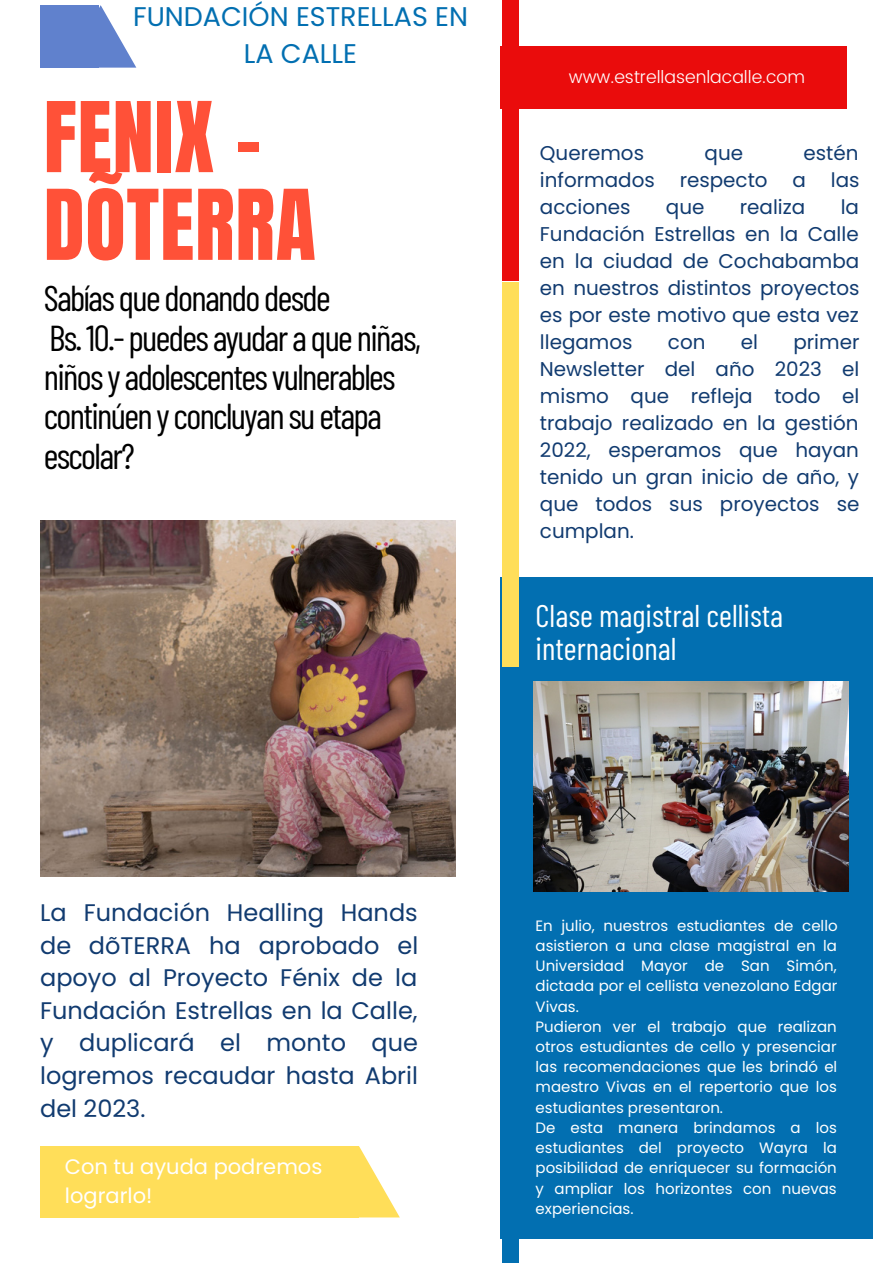
<style>
.page{position:relative;width:893px;height:1264px;background:#fff}
.page>*{position:absolute;margin:0;border:0;box-sizing:border-box;transform-origin:0 0}
.t1{font:82.8px/87.8px "Anton";letter-spacing:.01em;color:#ff5138}
.t2{font:36px/39.3px "Barlow Condensed";letter-spacing:-.045em;color:#000}
.t3{font:31.5px/33.8px "Barlow Condensed";color:#fff}
.t4{font:27px/37px "Poppins";color:#026fb1;text-align:center}
.t5{font:24px/32.5px "Poppins";color:#113b70;text-align:justify}
.t6{font:21px/29.2px "Poppins";color:#fff}
.t7{font:19.95px/27px "Poppins";color:#113b70;text-align:justify}
.t8{font:300 17.55px "Poppins";color:#fff}
.t9{font:15px/20.2px "Poppins";color:#fff}
</style>
<div class="page">
<img style="left:40px;top:520px;width:415px;height:356px">
<div style="left:500px;top:46px;width:346px;height:63px;background:#ea0c0c"></div>
<div style="left:40px;top:1146px;width:318px;height:71px;background:#ffde59"></div>
<div style="left:40px;top:5px;width:59px;height:63px;background:#6081cd"></div>
<div style="left:500px;top:577px;width:372px;height:661px;background:#026fb1"></div>
<div style="left:502px;top:281px;width:16px;height:385px;background:#ffde59"></div>
<div style="left:502px;top:0;width:16px;height:281px;background:#ea0c0c"></div>
<div style="left:502px;top:1051px;width:16px;height:211px;background:#026fb1"></div>
<svg style="left:99px;top:5px;width:37px;height:63px"></svg>
<svg style="left:358px;top:1146px;width:42px;height:71px"></svg>
<img style="left:533px;top:681px;width:315px;height:210px">
<h3 class="t4" style="left:133px;top:-2px;width:336px">FUNDACIÓN ESTRELLAS EN<br>LA CALLE</h3>
<h1 class="t1" style="left:44px;top:95px;width:273px">FENIX -<br>DÕTERRA</h1>
<h2 class="t2" style="left:44px;top:277px;width:379px">Sabías que donando desde<br>Bs.10.- puedes ayudar a que niñas, niñosy adolescentesvulnerables continúen y concluyan su etapa escolar?</h2>
<p class="t8" style="left:569px;top:66px;width:238px">www.estrellasenlacalle.com</p>
<h3 class="t7" style="left:540px;top:139px;width:321px;text-indent:263px">estén informados respecto a las acciones</h3>
<h3 class="t7" style="left:540px;top:139px;width:106px">Queremos</h3>
<h3 class="t7" style="left:704px;top:139px;width:40px">que</h3>
<h3 class="t7" style="left:666px;top:193px;width:40px">que</h3>
<h3 class="t7" style="left:739px;top:193px;width:67px">realiza</h3>
<h3 class="t7" style="left:540px;top:193px;width:321px;text-indent:301px">la Fundación Estrellas en la Calle en la ciudad de Cochabamba en nuestros distintos proyectos es por este motivo que esta vez llegamos</h3>
<h3 class="t7" style="left:540px;top:328px;width:321px;text-indent:253px">primer Newsletter del año 2023 el mismo que refleja todo el trabajo realizado en la gestión 2022, esperamos que hayan tenido un gran inicio de año, y que todos sus proyectos se cumplan.</h3>
<h3 class="t7" style="left:668px;top:328px;width:39px">con</h3>
<h3 class="t7" style="left:740px;top:328px;width:19px">el</h3>
<h3 class="t3" style="left:535px;top:597px;width:249px">Clase magistral cellista internacional</h3>
<h3 class="t5" style="left:40px;top:896px;width:379px">La Fundación Healling Hands de dõTERRA ha aprobado el apoyo al Proyecto Fénix de la Fundación Estrellas en la Calle, y duplicará el monto que logremos recaudar hasta Abril del 2023.</h3>
<h3 class="t6" style="left:65px;top:1151px;width:259px">Con tu ayuda podremos lograrlo!</h3>
<p class="t9" style="left:535px;top:915px;width:303px">En julio, nuestros estudiantes de cello asistieron a una clase magistral en la<br>Universidad Mayor de San Simón, dictada por el cellista venezolano Edgar<br>Vivas.<br>Pudieron ver el trabajo que realizan otros estudiantes de cello y presenciar las recomendaciones que les brindó el maestro Vivas en el repertorio que los estudiantes presentaron.<br>De esta manera brindamos a los estudiantes del proyecto Wayra la posibilidad de enriquecer su formación y ampliar los horizontes con nuevas experiencias.</p>
</div>
